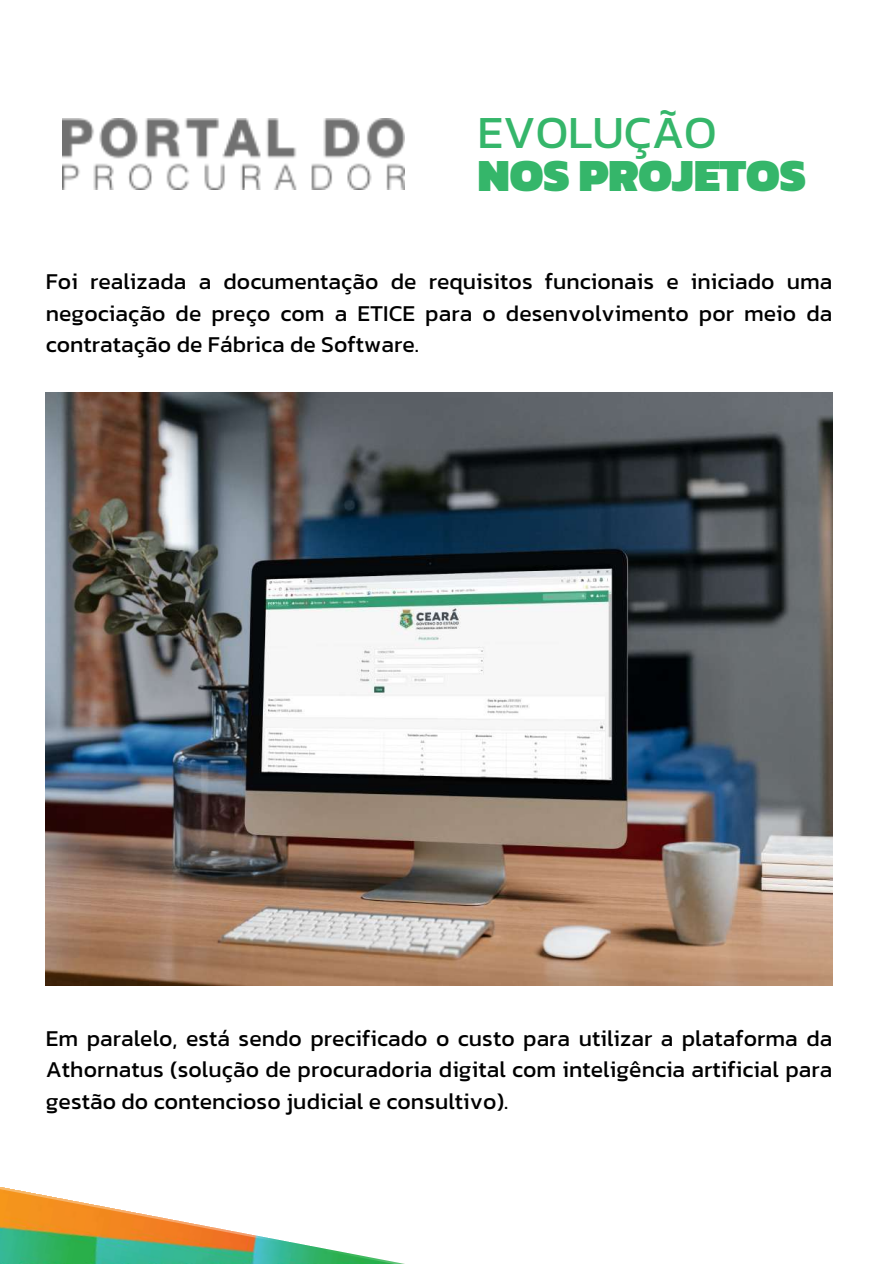
<style>
.page{position:relative;width:893px;height:1264px;background:#fff}
.page>*{position:absolute;margin:0;border:0;box-sizing:border-box;transform-origin:0 0}
.t1{font:900 46.8px "Kanit";letter-spacing:-.005em;color:#35b66a}
.t2{font:46.8px "Kanit";letter-spacing:-.005em;color:#35b66a}
.t3{font:23.1px/31.5px "Kanit";color:#000;text-align:justify}
</style>
<div class="page">
<img style="left:0;top:1187px;width:400px;height:76px">
<img style="left:62px;top:119px;width:342px;height:71px">
<img style="left:46px;top:392px;width:786px;height:593px">
<h1 class="t2" style="left:477px;top:96px;width:241px">EVOLUÇÃO</h1>
<h1 class="t1" style="left:477px;top:139px;width:330px">NOS PROJETOS</h1>
<p class="t3" style="left:46px;top:265px;width:788px">Foi realizada a documentação de requisitos funcionais e iniciado uma negociação de preço com a ETICE para o desenvolvimento por meio da contratação de Fábrica de Software.</p>
<p class="t3" style="left:46px;top:1021px;width:788px">Em paralelo, está sendo precificado o custo para utilizar a plataforma da Athornatus (solução de procuradoria digital com inteligência artificial para gestão do contencioso judicial e consultivo).</p>
</div>
